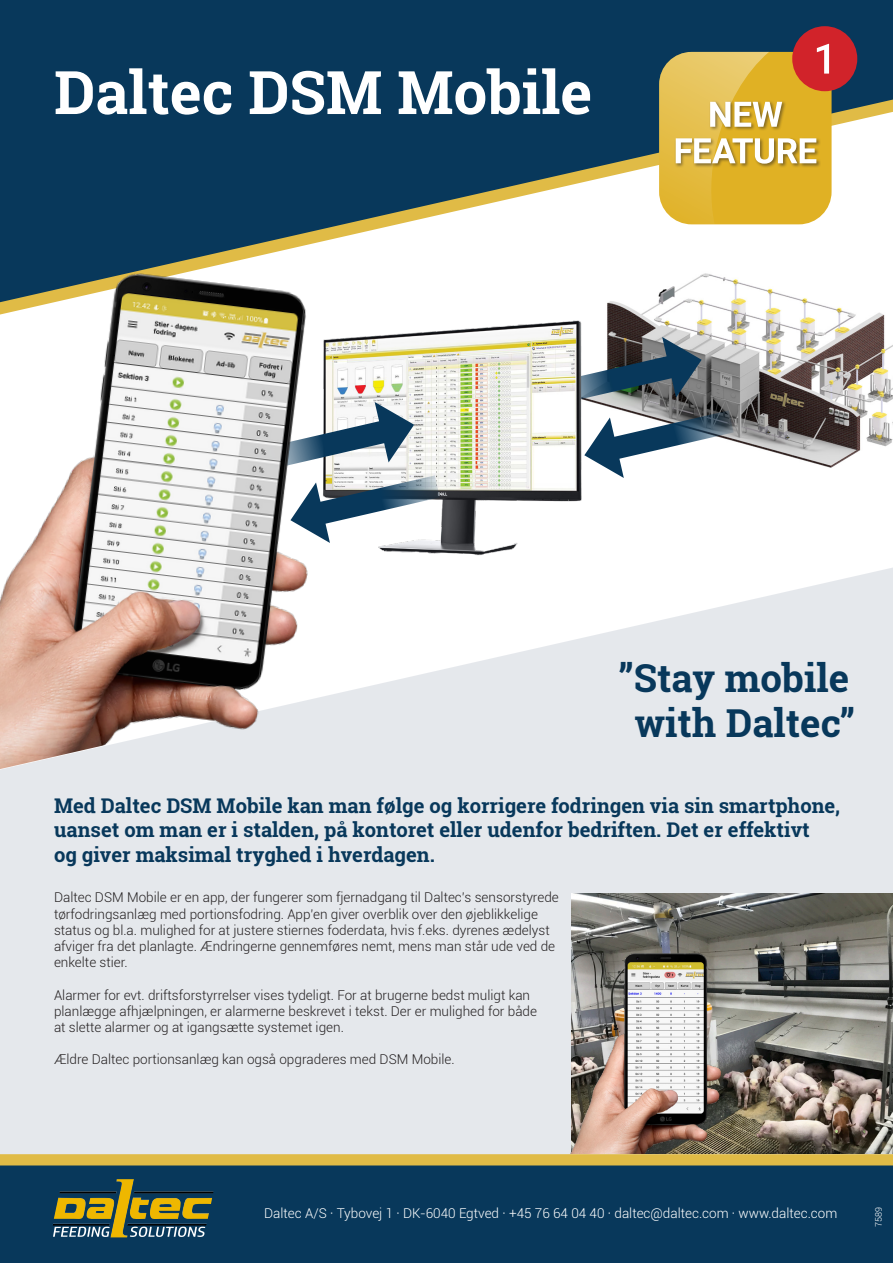
<style>
.page{position:relative;width:893px;height:1263px;background:#fff}
.page>*{position:absolute;margin:0;border:0;box-sizing:border-box;transform-origin:0 0}
.t1{font:700 60px "Roboto Slab";color:#fff}
.t2{font:700 38.55px "Roboto Slab";color:#08385b}
.t3{font:700 20.25px/24.3px "Roboto Slab";color:#08385b}
.t4{font:300 13.5px/16.2px "Roboto";color:#231f20}
.t5{font:300 13.5px "Roboto";color:#fff}
.t6{font:300 9px "Roboto";color:#fff}
</style>
<div class="page">
<div style="left:0;top:568px;width:893px;height:586px;background:#e5e8ec"></div>
<svg style="left:0;top:0;width:893px;height:250px"></svg>
<svg style="left:0;top:1154px;width:893px;height:11px"></svg>
<div style="left:0;top:1165px;width:893px;height:98px;background:#08385b"></div>
<img style="left:53px;top:1179px;width:160px;height:58px">
<svg style="left:130px;top:1226px;width:75px;height:11px"></svg>
<svg style="left:53px;top:1227px;width:57px;height:10px"></svg>
<div style="left:792px;top:26px;width:65px;height:65px;background:#d1232a;border-radius:50%"></div>
<svg style="left:659px;top:44px;width:170px;height:180px"></svg>
<img style="left:607px;top:273px;width:286px;height:195px">
<img style="left:337px;top:320px;width:260px;height:300px">
<img style="left:0;top:250px;width:337px;height:519px">
<svg style="left:261px;top:402px;width:182px;height:141px"></svg>
<svg style="left:549px;top:337px;width:188px;height:141px"></svg>
<img style="left:571px;top:893px;width:322px;height:261px">
<img style="left:556px;top:950px;width:181px;height:204px">
<p class="t1" style="left:54px;top:51px;width:540px">Daltec DSM Mobile</p>
<p class="t2" style="left:618px;top:652px;width:233px">”Stay mobile</p>
<p class="t2" style="left:634px;top:696px;width:223px">with Daltec”</p>
<p class="t3" style="left:54px;top:793px;width:788px">Med Daltec DSM Mobile kan man følge og korrigere fodringen via sin smartphone, uanset om man er i stalden, på kontoret eller udenfor bedriften. Det er effektivt<br>og giver maksimal tryghed i hverdagen.</p>
<p class="t4" style="left:54px;top:889px;width:506px">Daltec DSM Mobile er en app, der fungerer som fjernadgang til Daltec’s sensorstyrede tørfodringsanlæg med portionsfodring. App’en giver overblik over den øjeblikkelige status og bl.a. mulighed for at justere stiernes foderdata, hvis f.eks. dyrenes ædelyst afviger fra det planlagte. Ændringerne gennemføres nemt, mens man står ude ved de enkelte stier.</p>
<p class="t4" style="left:54px;top:986px;width:485px">Alarmer for evt. driftsforstyrrelser vises tydeligt. For at brugerne bedst muligt kan planlægge afhjælpningen, er alarmerne beskrevet i tekst. Der er mulighed for både at slette alarmer og at igangsætte systemet igen.</p>
<p class="t4" style="left:54px;top:1051px;width:402px">Ældre Daltec portionsanlæg kan også opgraderes med DSM Mobile.</p>
<p class="t5" style="left:264px;top:1204px;width:575px">Daltec A/S · Tybovej 1 · DK-6040 Egtved · +45 76 64 04 40 · daltec@daltec.com · www.daltec.com</p>
<p class="t6" style="left:872px;top:1227px;width:21px;rotate:-90deg">7589</p>
</div>
